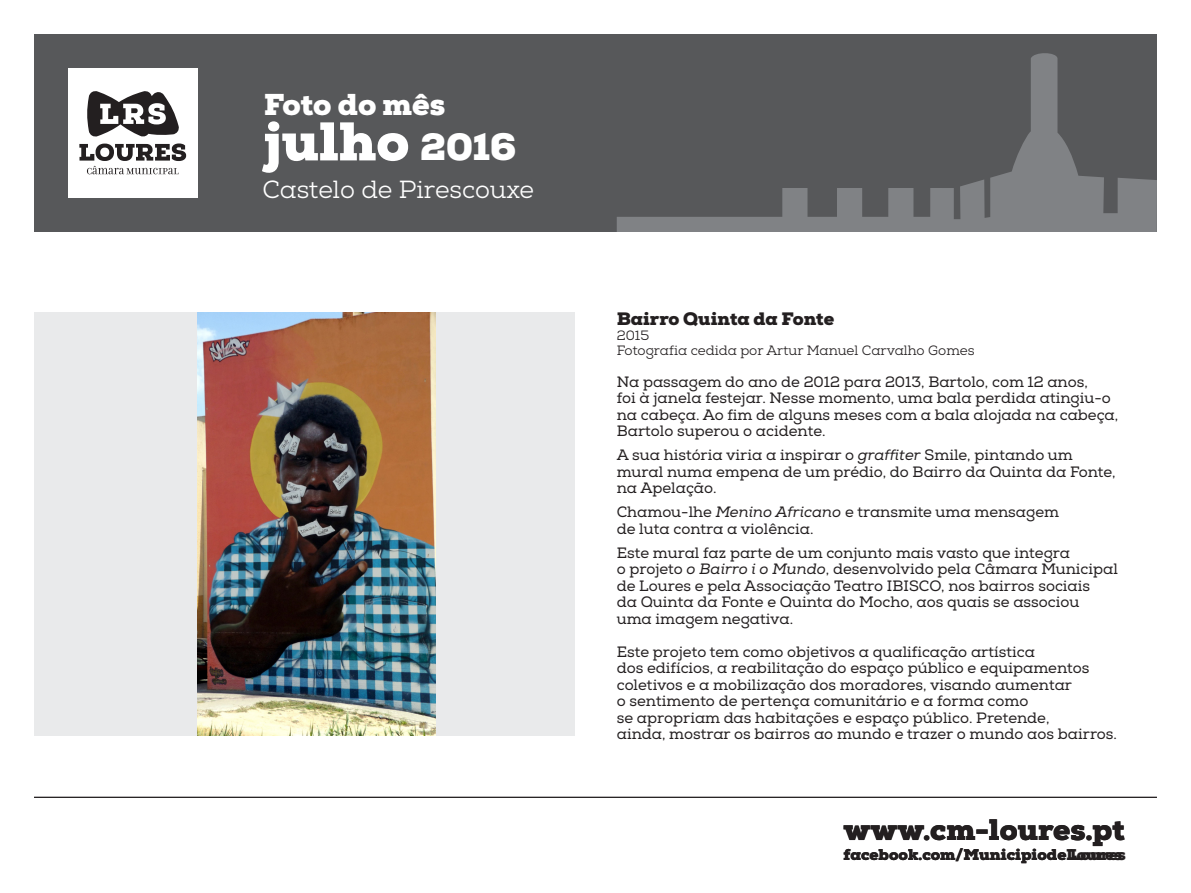
<style>
.page{position:relative;width:1191px;height:893px;background:#fff}
.page>*{position:absolute;margin:0;border:0;box-sizing:border-box;transform-origin:0 0}
.t1{font:900 54.3px "Nexa Slab";color:#fff}
.t2{font:900 30.15px "Nexa Slab";color:#fff}
.t3{font:900 29.55px "Nexa Slab";color:#231f20}
.t4{font:24.75px "Nexa Slab";color:#fff}
.t5{font:900 18px "Nexa Slab";color:#231f20}
.t6{font:900 15.6px "Nexa Slab";color:#231f20}
.t7{font:15px/16.5px "Nexa Slab";color:#231f20}
.Body_Text{font:13.5px "Nexa Slab";color:#231f20}
.s1{font-size:38.1px}
.s2{font-style:italic}
</style>
<div class="page">
<div style="left:34px;top:312px;width:540px;height:423px;background:#e9eaeb"></div>
<img style="left:197px;top:312px;width:239px;height:423px">
<div style="left:34px;top:34px;width:1123px;height:198px;background:#57585a"></div>
<svg style="left:617px;top:53px;width:540px;height:179px"></svg>
<hr style="left:34px;top:797px;width:1123px;height:1px;background:#231f20">
<div style="left:68px;top:68px;width:129px;height:129px;background:#fff"></div>
<svg style="left:79px;top:91px;width:107px;height:83px"></svg>
<p class="t2" style="left:264px;top:85px;width:183px">Foto do mês</p>
<h1 class="t1" style="left:282px;top:107px;width:295px">aneiro <span class="s1">2015</span></h1>
<p class="t1" style="left:264px;top:107px;width:254px">julho <span class="s1">2016</span></p>
<p class="t4" style="left:263px;top:175px;width:273px">Castelo de Pirescouxe</p>
<p class="t5" style="left:617px;top:307px;width:219px">Bairro Quinta da Fonte</p>
<p class="Body_Text" style="left:617px;top:327px;width:34px">2015</p>
<p class="Body_Text" style="left:617px;top:342px;width:359px">Fotografia cedida por Artur Manuel Carvalho Gomes</p>
<p class="t7" style="left:617px;top:374px;width:472px">Na passagem do ano de 2012 para 2013, Bartolo, com 12 anos,</p>
<p class="t7" style="left:617px;top:390px;width:503px">foi à janela festejar. Nesse momento, uma bala perdida atingiu-o na cabeça. Ao fim de alguns meses com a bala alojada na cabeça,<br>Bartolo superou o acidente.</p>
<p class="t7" style="left:617px;top:447px;width:457px">A sua história viria a inspirar o <span class="s2">graffiter</span> Smile, pintando um</p>
<p class="t7" style="left:617px;top:464px;width:500px">mural numa empena de um prédio, do Bairro da Quinta da Fonte,</p>
<p class="t7" style="left:617px;top:480px;width:101px">na Apelação.</p>
<p class="t7" style="left:617px;top:504px;width:444px">Chamou-lhe <span class="s2">Menino Africano</span> e transmite uma mensagem</p>
<p class="t7" style="left:617px;top:521px;width:198px">de luta contra a violência.</p>
<p class="t7" style="left:617px;top:545px;width:455px">Este mural faz parte de um conjunto mais vasto que integra</p>
<p class="t7" style="left:617px;top:561px;width:502px">o projeto <span class="s2">o Bairro i o Mundo</span>, desenvolvido pela Câmara Municipal de Loures e pela Associação Teatro IBISCO, nos bairros sociais</p>
<p class="t7" style="left:617px;top:594px;width:464px">da Quinta da Fonte e Quinta do Mocho, aos quais se associou</p>
<p class="t7" style="left:617px;top:611px;width:178px">uma imagem negativa.</p>
<p class="t7" style="left:617px;top:644px;width:420px">Este projeto tem como objetivos a qualificação artística</p>
<p class="t7" style="left:617px;top:660px;width:474px">dos edifícios, a reabilitação do espaço público e equipamentos coletivos e a mobilização dos moradores, visando aumentar</p>
<p class="t7" style="left:617px;top:693px;width:413px">o sentimento de pertença comunitário e a forma como</p>
<p class="t7" style="left:617px;top:710px;width:434px">se apropriam das habitações e espaço público. Pretende,</p>
<p class="t7" style="left:617px;top:726px;width:502px">ainda, mostrar os bairros ao mundo e trazer o mundo aos bairros.</p>
<p class="t3" style="left:843px;top:811px;width:283px">www.cm-loures.pt</p>
<p class="t6" style="left:843px;top:845px;width:284px">facebook.com/Municipiode Loures</p>
<p class="t6" style="left:1066px;top:845px;width:58px">Loures</p>
</div>
